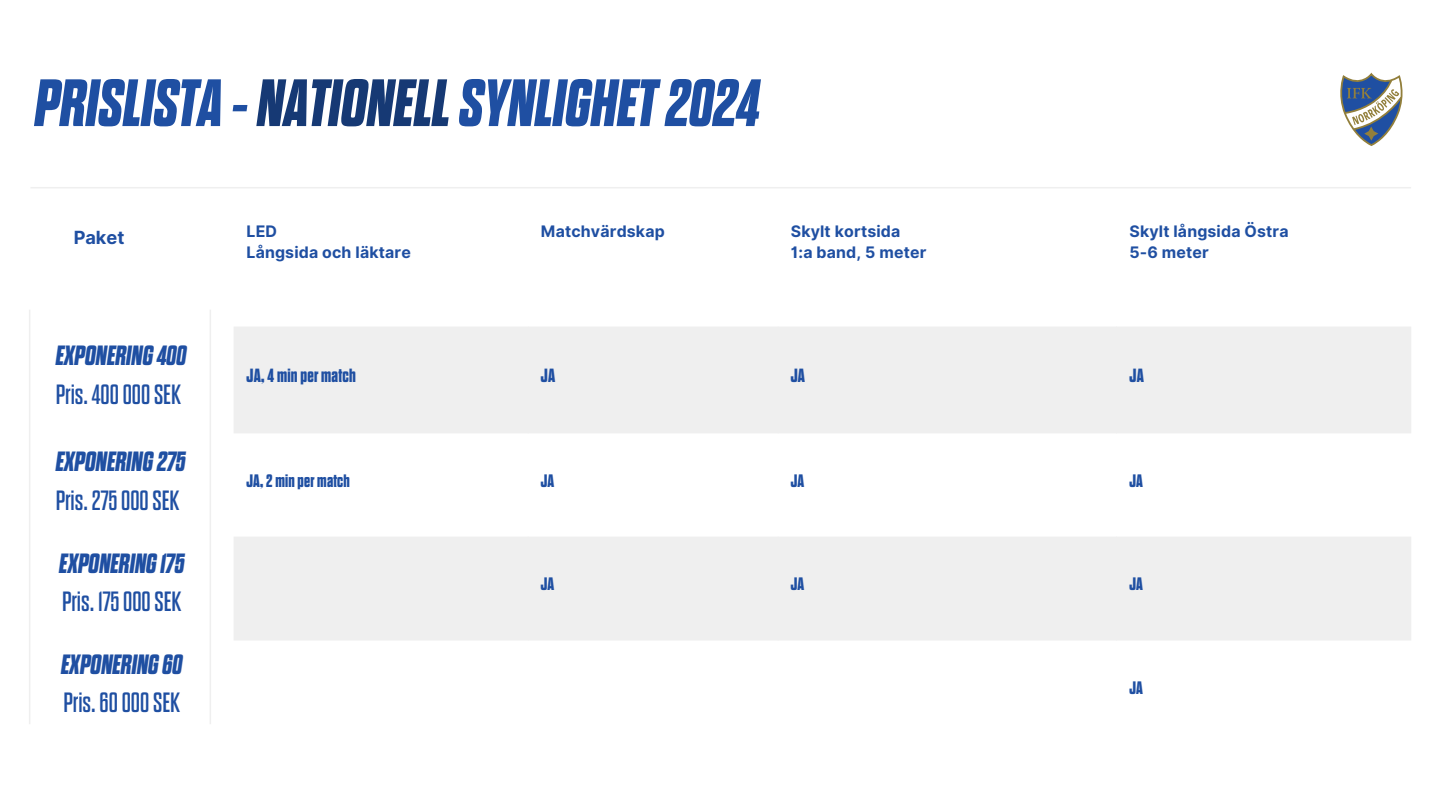
<style>
.page{position:relative;width:1440px;height:810px;background:#fff}
.page>*{position:absolute;margin:0;border:0;box-sizing:border-box;transform-origin:0 0}
.t1{font:italic 700 expanded 66.8px "Dharma Gothic E";color:#1f4fa2}
.t2{font:27.9px "Dharma Gothic E";color:#1f4fa2}
.t3{font:italic 700 expanded 27.9px "Dharma Gothic E";color:#1f4fa2}
.t4{font:27.8px "Dharma Gothic E";color:#1f4fa2}
.t5{font:italic 700 expanded 27.8px "Dharma Gothic E";color:#1f4fa2}
.t6{font:700 expanded 19.1px "Dharma Gothic E";letter-spacing:.01em;color:#1f4fa2}
.t7{font:700 18.2px "Inter";color:#1f4fa2}
.t8{font:700 expanded 18px "Dharma Gothic E";letter-spacing:.01em;color:#1f4fa2}
.t9{font:700 15.9px "Inter";letter-spacing:.01em;color:#1f4fa2}
.s1{color:#163974}
</style>
<div class="page">
<svg style="left:234px;top:327px;width:1177px;height:314px;fill:#efefef"></svg>
<svg style="left:1340px;top:73px;width:63px;height:73px"></svg>
<hr style="left:30px;top:187px;width:1381px;height:1px;background:#efefef">
<hr style="left:210px;top:310px;width:1px;height:414px;background:#efefef">
<hr style="left:29px;top:310px;width:1px;height:414px;background:#efefef">
<p class="t1" style="left:35px;top:66px;width:727px">PRISLISTA- <span class="s1">NATIONELL</span>SYNLIGHET2024</p>
<p class="t7" style="left:74px;top:226px;width:52px">Paket</p>
<p class="t9" style="left:247px;top:221px;width:32px">LED</p>
<p class="t9" style="left:247px;top:243px;width:166px">Långsida och läktare</p>
<p class="t9" style="left:541px;top:221px;width:125px">Matchvärdskap</p>
<p class="t9" style="left:791px;top:221px;width:111px">Skylt kortsida</p>
<p class="t9" style="left:791px;top:243px;width:137px">1:a band, 5 meter</p>
<p class="t9" style="left:1129px;top:221px;width:161px">Skylt långsida Östra</p>
<p class="t9" style="left:1129px;top:243px;width:81px">5-6 meter</p>
<p class="t5" style="left:56px;top:340px;width:132px">EXPONERING400</p>
<p class="t4" style="left:56px;top:379px;width:127px">Pris.400000SEK</p>
<p class="t5" style="left:56px;top:446px;width:131px">EXPONERING275</p>
<p class="t4" style="left:56px;top:485px;width:125px">Pris.275000SEK</p>
<p class="t5" style="left:59px;top:547px;width:127px">EXPONERING175</p>
<p class="t4" style="left:62px;top:586px;width:121px">Pris. 175000SEK</p>
<p class="t3" style="left:61px;top:649px;width:123px">EXPONERING60</p>
<p class="t2" style="left:63px;top:687px;width:118px">Pris.60000SEK</p>
<p class="t6" style="left:247px;top:365px;width:111px">JA,4 minper match</p>
<p class="t6" style="left:541px;top:365px;width:16px">JA</p>
<p class="t6" style="left:791px;top:365px;width:16px">JA</p>
<p class="t6" style="left:1129px;top:365px;width:16px">JA</p>
<p class="t8" style="left:247px;top:471px;width:105px">JA,2 minper match</p>
<p class="t8" style="left:541px;top:471px;width:15px">JA</p>
<p class="t8" style="left:791px;top:471px;width:15px">JA</p>
<p class="t8" style="left:1129px;top:471px;width:15px">JA</p>
<p class="t8" style="left:541px;top:574px;width:15px">JA</p>
<p class="t8" style="left:791px;top:574px;width:15px">JA</p>
<p class="t8" style="left:1129px;top:574px;width:15px">JA</p>
<p class="t8" style="left:1129px;top:678px;width:15px">JA</p>
</div>
